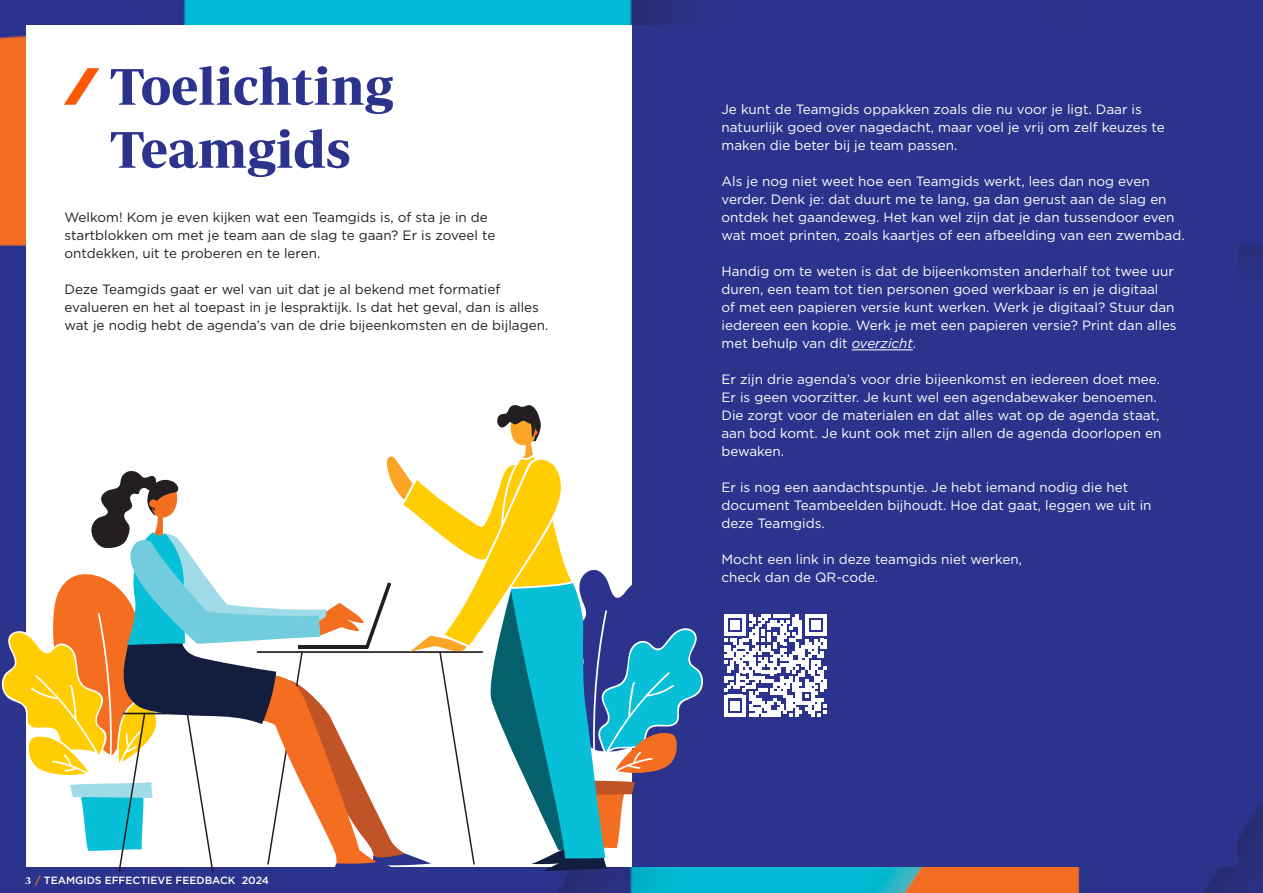
<style>
.page{position:relative;width:1263px;height:893px;background:#fff}
.page>*{position:absolute;margin:0;border:0;box-sizing:border-box;transform-origin:0 0}
.t1{font:700 52.5px/63px "Periodico Display";color:#2b338d}
.t2{font:13.5px/18px "Gotham";color:#fff}
.t3{font:13.5px/18px "Gotham";color:#231f20}
.t4{font:500 10.5px "Gotham";color:#fff}
.s1{font-family:"Periodico Display";font-weight:600}
.s2{color:#f36e21}
.s3{font-style:italic}
</style>
<div class="page">
<img style="left:0;top:0;width:1263px;height:893px">
<div style="left:26px;top:26px;width:1211px;height:841px;background:#fff"></div>
<svg style="left:64px;top:68px;width:35px;height:37px"></svg>
<div style="left:632px;top:26px;width:605px;height:841px;background:#2b338c"></div>
<hr style="left:852px;top:350px;width:61px;height:1px;background:#fff">
<svg style="left:0;top:405px;width:704px;height:468px"></svg>
<svg style="left:724px;top:614px;width:103px;height:103px"></svg>
<h1 class="t1" style="left:110px;top:54px;width:285px">Toelichting<br>Teamgids</h1>
<p class="t3" style="left:64px;top:208px;width:432px">Welkom! Kom je even kijken wat een Teamgids is, of sta je in de startblokken om met je team aan de slag te gaan? Er is zoveel te ontdekken, uit te proberen en te leren.</p>
<p class="t3" style="left:64px;top:280px;width:485px">Deze Teamgids gaat er wel van uit dat je al bekend met formatief evalueren en het al toepast in je lespraktijk. Is dat het geval, dan is alles wat je nodig hebt de agenda’s van de drie bijeenkomsten en de bijlagen.</p>
<p class="t4" style="left:26px;top:874px;width:245px"><span class="s1">3</span> <span class="s2">/</span> TEAMGIDS EFFECTIEVE FEEDBACK 2024</p>
<p class="t2" style="left:721px;top:100px;width:445px">Je kunt de Teamgids oppakken zoals die nu voor je ligt. Daar is natuurlijk goed over nagedacht, maar voel je vrij om zelf keuzes te maken die beter bij je team passen.</p>
<p class="t2" style="left:721px;top:172px;width:465px">Als je nog niet weet hoe een Teamgids werkt, lees dan nog even verder. Denk je: dat duurt me te lang, ga dan gerust aan de slag en ontdek het gaandeweg. Het kan wel zijn dat je dan tussendoor even wat moet printen, zoals kaartjes of een afbeelding van een zwembad.</p>
<p class="t2" style="left:721px;top:262px;width:457px">Handig om te weten is dat de bijeenkomsten anderhalf tot twee uur duren, een team tot tien personen goed werkbaar is en je digitaal<br>of met een papieren versie kunt werken. Werk je digitaal? Stuur dan iedereen een kopie. Werk je met een papieren versie? Print dan alles met behulp van dit <span class="s3">overzicht</span>.</p>
<p class="t2" style="left:721px;top:370px;width:442px">Er zijn drie agenda’s voor drie bijeenkomst en iedereen doet mee.<br>Er is geen voorzitter. Je kunt wel een agendabewaker benoemen.<br>Die zorgt voor de materialen en dat alles wat op de agenda staat, aan bod komt. Je kunt ook met zijn allen de agenda doorlopen en bewaken.</p>
<p class="t2" style="left:721px;top:478px;width:432px">Er is nog een aandachtspuntje. Je hebt iemand nodig die het document Teambeelden bijhoudt. Hoe dat gaat, leggen we uit in deze Teamgids.</p>
<p class="t2" style="left:721px;top:550px;width:302px">Mocht een link in deze teamgids niet werken, check dan de QR-code.</p>
</div>
